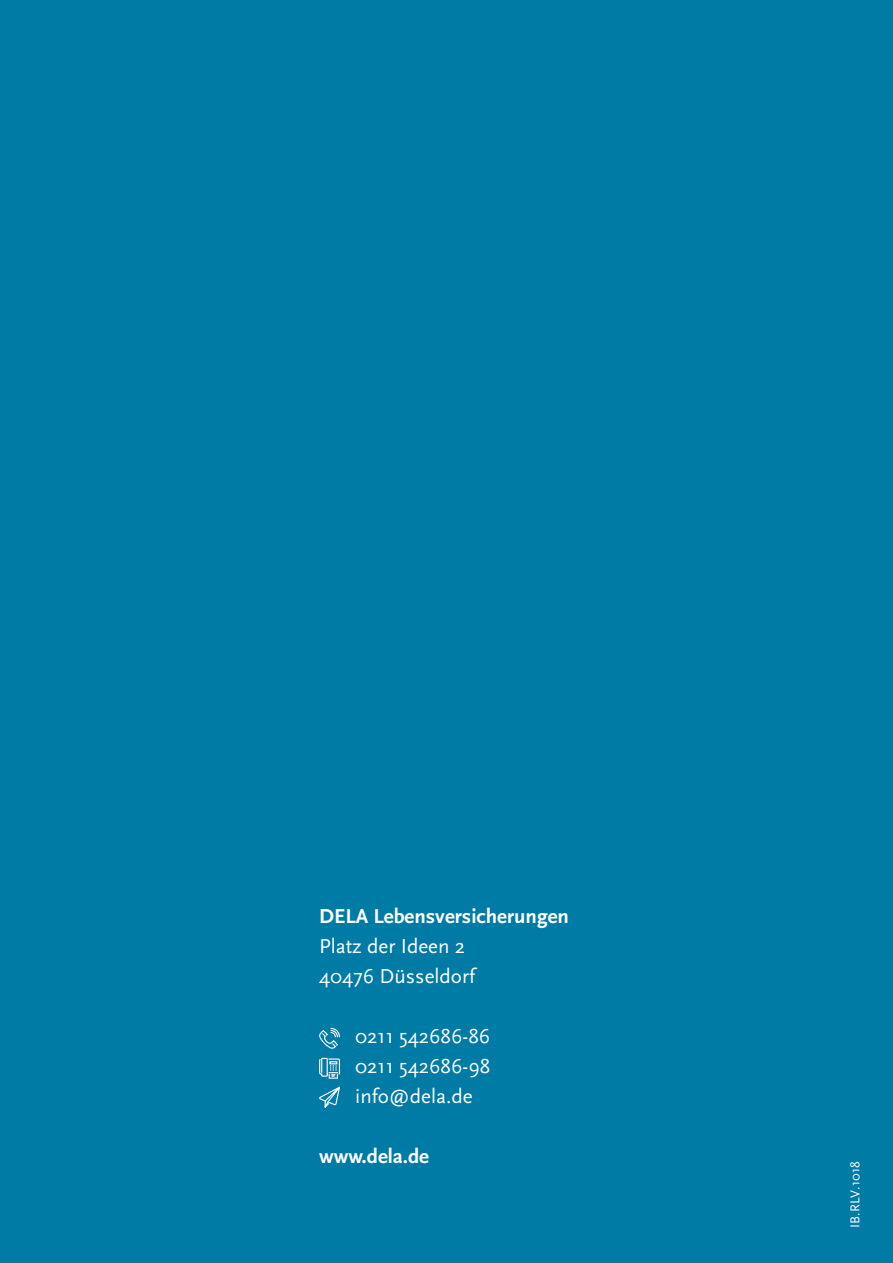
<style>
.page{position:relative;width:893px;height:1263px;background:#007ba6}
.page>*{position:absolute;margin:0;border:0;box-sizing:border-box;transform-origin:0 0}
.t1{font:21px/30px "Scala Sans";color:#fff}
.t2{font:700 21px "Scala Sans";color:#fff}
.t3{font:13.5px "Scala Sans";color:#fff}
</style>
<div class="page">
<svg style="left:319px;top:1027px;width:21px;height:21px"></svg>
<svg style="left:319px;top:1057px;width:21px;height:22px"></svg>
<svg style="left:319px;top:1086px;width:21px;height:22px"></svg>
<p class="t2" style="left:319px;top:905px;width:251px">DELA Lebensversicherungen</p>
<p class="t1" style="left:319px;top:932px;width:157px">Platz der Ideen 2<br>40476 Düsseldorf</p>
<p class="t1" style="left:355px;top:1022px;width:137px;text-align:justify">0211 542686-86<br>0211 542686-98 info@dela.de</p>
<p class="t2" style="left:319px;top:1145px;width:111px">www.dela.de</p>
<p class="t3" style="left:848px;top:1228px;width:68px;rotate:-90deg">IB.RLV.1018</p>
</div>
